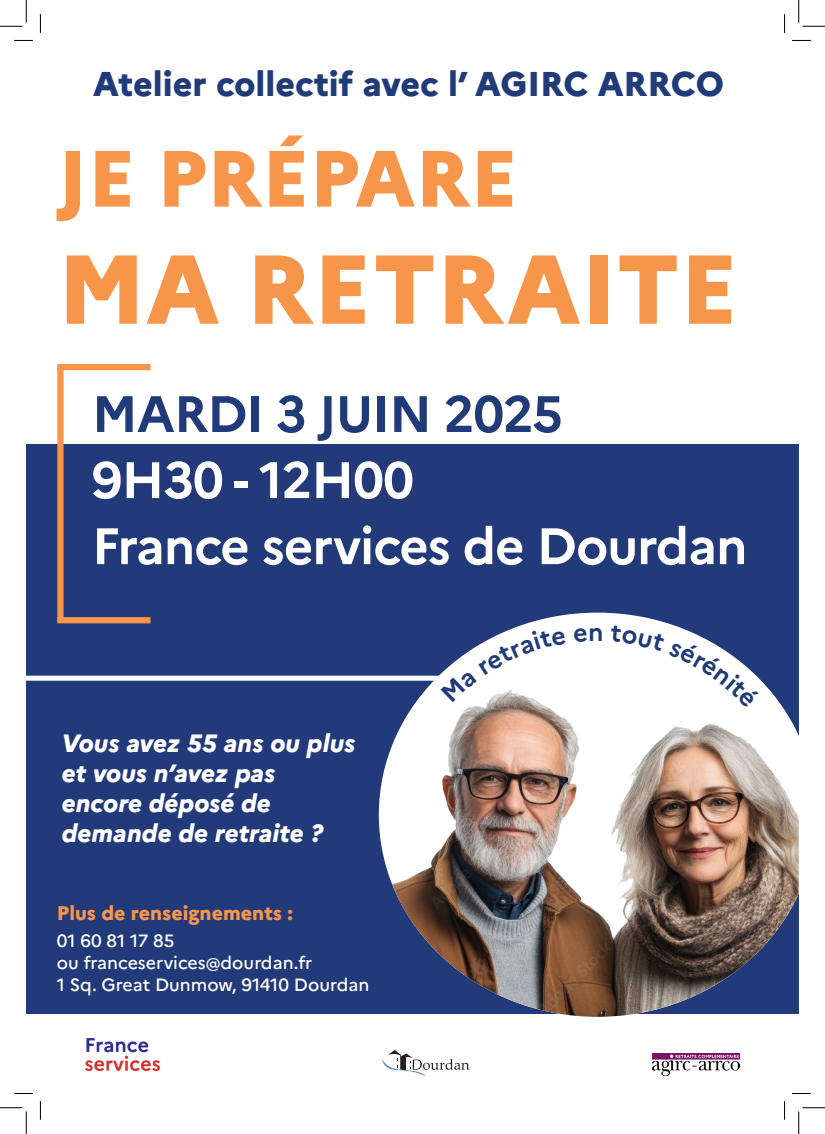
<style>
.page{position:relative;width:825px;height:1134px;background:#fff}
.page>*{position:absolute;margin:0;border:0;box-sizing:border-box;transform-origin:0 0}
.t1{font:800 97.5px "Marianne";color:#f7964b}
.t2{font:800 79.5px "Marianne";color:#f7964b}
.t3{font:700 51.12px "Marianne";letter-spacing:-.02em;color:#fff}
.t4{font:700 51.12px "Marianne";letter-spacing:-.02em;color:#213b79}
.t5{font:800 34.38px "Marianne";color:#213b79}
.t6{font:italic 800 25px "Marianne";color:#fff}
.t7{font:700 25px "Marianne";color:#213b79}
.t8{font:800 19.75px "Marianne";color:#f7964b}
.t9{font:500 17.75px "Marianne";color:#fff}
</style>
<div class="page">
<div style="left:26px;top:443px;width:773px;height:570px;background:#233a7a"></div>
<div style="left:26px;top:675px;width:545px;height:5px;background:#fff"></div>
<div style="left:57px;top:364px;width:94px;height:6px;background:#f7964b"></div>
<div style="left:57px;top:365px;width:7px;height:256px;background:#f7964b"></div>
<div style="left:57px;top:617px;width:94px;height:6px;background:#f7964b"></div>
<img style="left:85px;top:1038px;width:75px;height:34px">
<img style="left:652px;top:1053px;width:88px;height:21px">
<svg style="left:382px;top:1050px;width:87px;height:26px"></svg>
<svg style="left:379px;top:612px;width:389px;height:76px"></svg>
<img style="left:379px;top:688px;width:420px;height:328px">
<svg style="left:14px;top:40px;width:19px;height:1px"></svg>
<svg style="left:792px;top:40px;width:19px;height:1px"></svg>
<svg style="left:14px;top:1093px;width:19px;height:1px"></svg>
<svg style="left:792px;top:1093px;width:19px;height:1px"></svg>
<svg style="left:40px;top:14px;width:1px;height:19px"></svg>
<svg style="left:40px;top:1101px;width:1px;height:18px"></svg>
<svg style="left:784px;top:14px;width:1px;height:19px"></svg>
<svg style="left:784px;top:1101px;width:1px;height:18px"></svg>
<svg style="left:0;top:0;width:27px;height:27px"></svg>
<svg style="left:0;top:1107px;width:27px;height:26px"></svg>
<svg style="left:798px;top:0;width:27px;height:27px"></svg>
<svg style="left:798px;top:1107px;width:27px;height:26px"></svg>
<svg style="left:441px;top:630px;width:125px;height:72px"></svg>
<svg style="left:574px;top:627px;width:13px;height:15px"></svg>
<svg style="left:611px;top:625px;width:149px;height:83px"></svg>
<p class="t5" style="left:93px;top:57px;width:632px">Atelier collectif avec l’ AGIRC ARRCO</p>
<p class="t2" style="left:57px;top:117px;width:462px">JE PRÉPARE</p>
<p class="t1" style="left:57px;top:213px;width:682px">MA RETRAITE</p>
<p class="t4" style="left:92px;top:374px;width:473px">MARDI 3 JUIN 2025</p>
<p class="t3" style="left:92px;top:440px;width:324px">9H30 - 12H00</p>
<p class="t3" style="left:92px;top:506px;width:657px">France services de Dourdan</p>
<p class="t6" style="left:62px;top:723px;width:295px">Vous avez 55 ans ou plus</p>
<p class="t6" style="left:62px;top:753px;width:215px">et vous n’avez pas</p>
<p class="t6" style="left:62px;top:783px;width:211px">encore déposé de</p>
<p class="t6" style="left:62px;top:813px;width:263px">demande de retraite ?</p>
<p class="t8" style="left:57px;top:897px;width:237px">Plus de renseignements :</p>
<p class="t9" style="left:57px;top:926px;width:119px">01 60 81 17 85</p>
<p class="t9" style="left:57px;top:948px;width:257px">ou franceservices@dourdan.fr</p>
<p class="t9" style="left:57px;top:970px;width:314px">1 Sq. Great Dunmow, 91410 Dourdan</p>
<p class="t7" style="left:588px;top:612px;width:17px">n</p>
</div>
